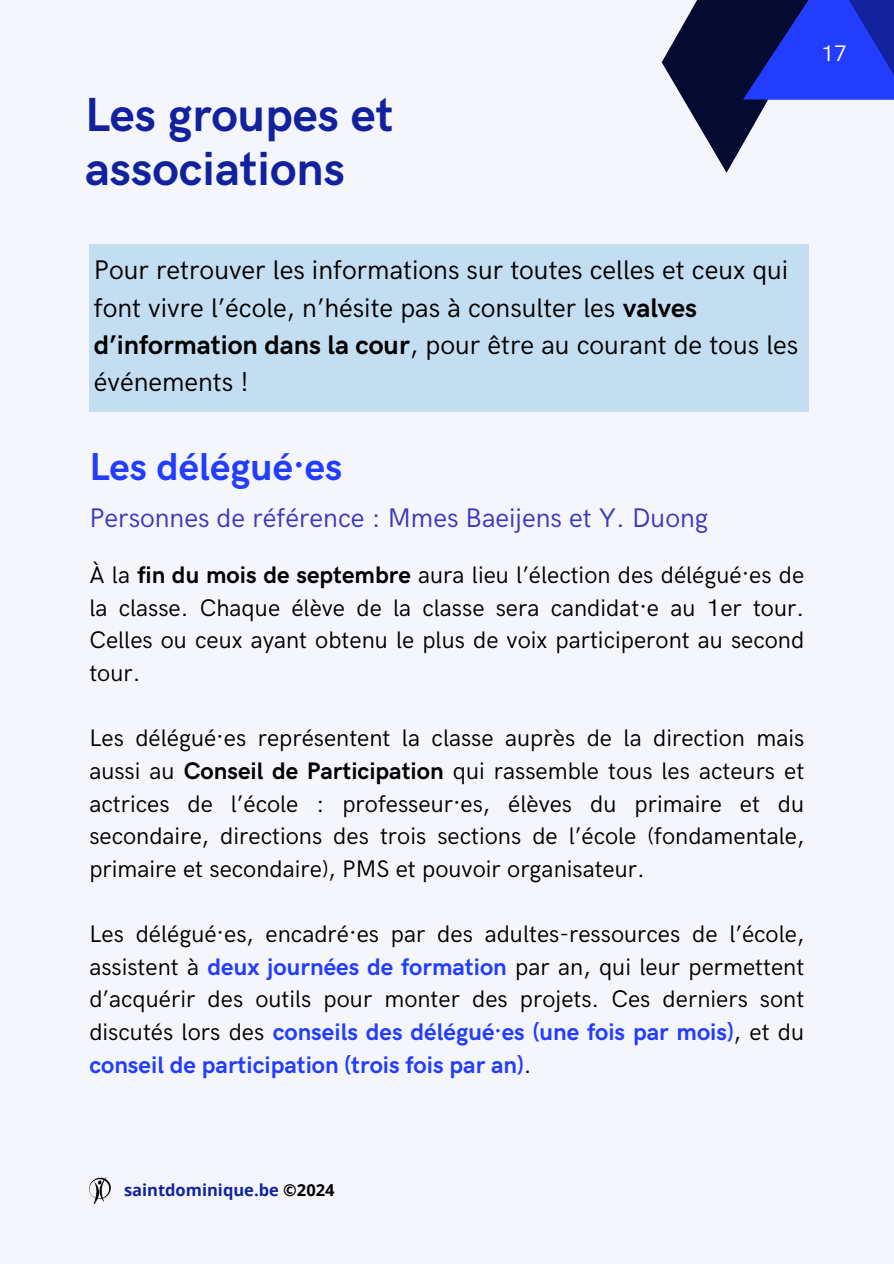
<style>
.page{position:relative;width:894px;height:1264px;background:#fff}
.page>*{position:absolute;margin:0;border:0;box-sizing:border-box;transform-origin:0 0}
.t1{font:700 48px/54px "HK Grotesk";color:#12229d}
.t2{font:700 39px "HK Grotesk";color:#233dff}
.t3{font:27px/37.2px "HK Grotesk";color:#000}
.t4{font:27px "HK Grotesk";color:#3c38b9}
.t5{font:24px/32.7px "HK Grotesk";color:#000;text-align:justify}
.t6{font:22.5px "HK Grotesk";color:#fff}
.t7{font:700 16.5px "Open Sans";color:#12229d}
.s1{font-weight:700}
.s2{font-weight:700;color:#233dff}
.s3{color:#000}
</style>
<div class="page">
<div style="left:0;top:0;width:893px;height:1263px;background:#f4f6fc"></div>
<svg style="left:661px;top:0;width:232px;height:173px"></svg>
<div style="left:89px;top:244px;width:719px;height:167px;background:#c4def1"></div>
<img style="left:89px;top:1177px;width:22px;height:26px">
<h4 class="t1" style="left:85px;top:90px;width:310px">Les groupes et associations</h4>
<p class="t6" style="left:821px;top:41px;width:27px">17</p>
<h1 class="t3" style="left:94px;top:253px;width:705px">Pour retrouver les informations sur toutes celles et ceux qui font vivre l’école, n’hésite pas à consulter les <span class="s1">valves d’information dans la cour</span>, pour être au courant de tous les événements !</h1>
<h3 class="t2" style="left:89px;top:445px;width:254px">Les délégué·es</h3>
<h4 class="t4" style="left:89px;top:502px;width:620px">Personnes de référence : Mmes Baeijens et Y. Duong</h4>
<p class="t5" style="left:89px;top:559px;width:716px">À la <span class="s1">fin du mois de septembre</span> aura lieu l’élection des délégué·es de la classe. Chaque élève de la classe sera candidat·e au 1er tour.<br>Celles ou ceux ayant obtenu le plus de voix participeront au second tour.</p>
<h3 class="t5" style="left:89px;top:722px;width:716px">Les délégué·es représentent la classe auprès de la direction mais aussi au <span class="s1">Conseil de Participation</span> qui rassemble tous les acteurs et actrices de l’école : professeur·es, élèves du primaire et du secondaire, directions des trois sections de l’école (fondamentale, primaire et secondaire), PMS et pouvoir organisateur.</h3>
<h2 class="t5" style="left:89px;top:918px;width:716px">Les délégué·es, encadré·es par des adultes-ressources de l’école, assistent à <span class="s2">deux journées de formation</span> par an, qui leur permettent d’acquérir des outils pour monter des projets. Ces derniers sont discutés lors des <span class="s2">conseils des délégué·es (une fois par mois)</span>, et du <span class="s2">conseil de participation (trois fois par an)</span>.</h2>
<p class="t7" style="left:124px;top:1178px;width:212px">saintdominique.be <span class="s3">©2024</span></p>
</div>
